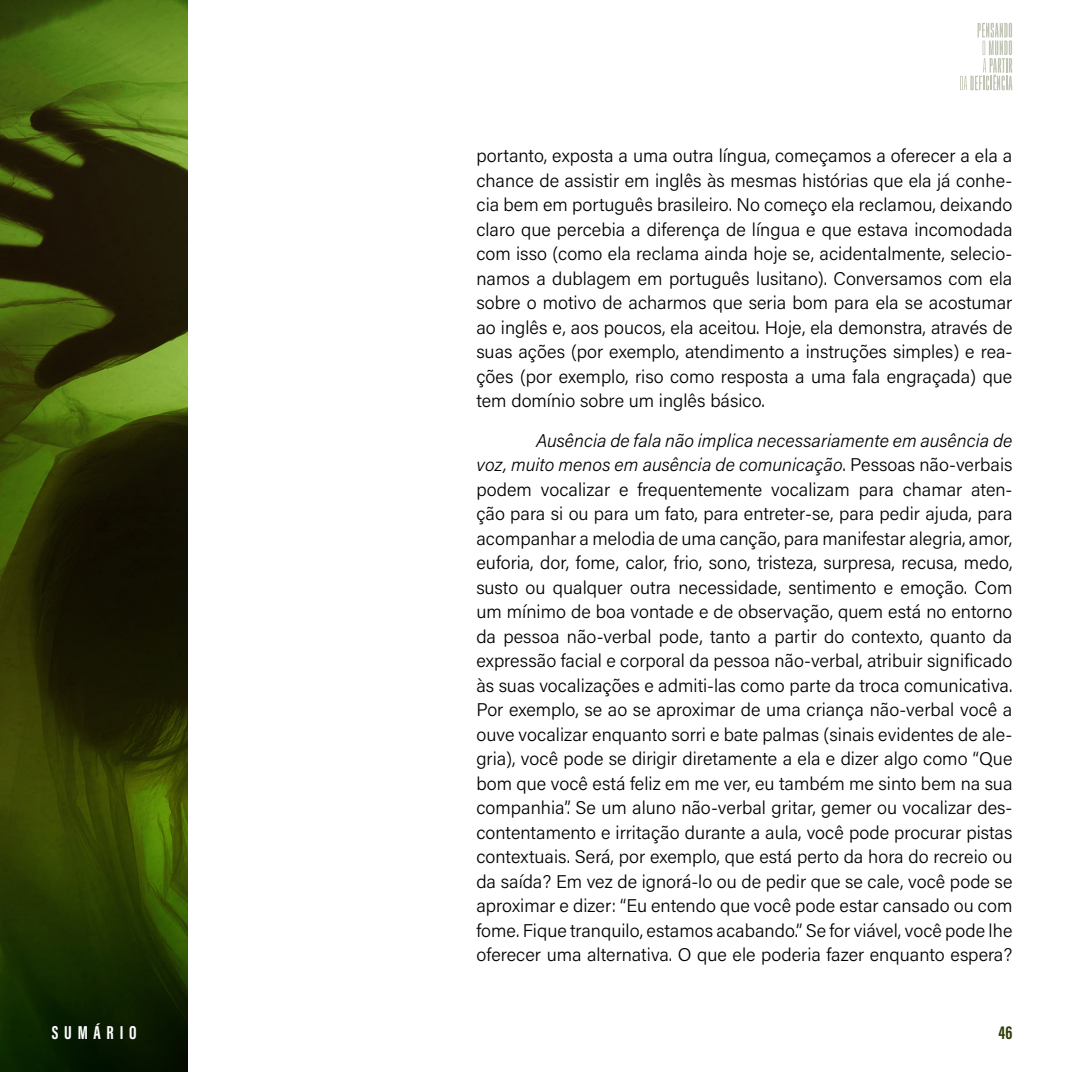
<style>
.page{position:relative;width:1072px;height:1072px;background:#fff}
.page>*{position:absolute;margin:0;border:0;box-sizing:border-box;transform-origin:0 0}
.t1{font:700 19.25px "Acumin Pro Extra Cond";letter-spacing:.3em;color:#fff}
.t2{font:700 19.25px "Acumin Pro Extra Cond";color:#2d3c04}
.t3{font:300 18.38px/24.5px "Acumin Pro";color:#000;text-align:justify}
.s1{font-style:italic}
</style>
<div class="page">
<img style="left:0;top:0;width:188px;height:1071px">
<svg style="left:960px;top:23px;width:52px;height:67px"></svg>
<p class="t3" style="left:476px;top:143px;width:537px">portanto, exposta a uma outra língua, começamos a oferecer a ela a chance de assistir em inglês às mesmas histórias que ela já conhe&shy;cia bem em português brasileiro. No começo ela reclamou, deixando claro que percebia a diferença de língua e que estava incomodada com isso (como ela reclama ainda hoje se, acidentalmente, selecio&shy;namos a dublagem em português lusitano). Conversamos com ela sobre o motivo de acharmos que seria bom para ela se acostumar ao inglês e, aos poucos, ela aceitou. Hoje, ela demonstra, através de suas ações (por exemplo, atendimento a instruções simples) e rea&shy;ções (por exemplo, riso como resposta a uma fala engraçada) que tem domínio sobre um inglês básico.</p>
<p class="t3" style="left:476px;top:427px;width:537px;text-indent:60px"><span class="s1">Ausência de fala não implica necessariamente em ausência de voz, muito menos em ausência de comunicação</span>. Pessoas não-verbais podem vocalizar e frequentemente vocalizam para chamar aten&shy;ção para si ou para um fato, para entreter-se, para pedir ajuda, para acompanhar a melodia de uma canção, para manifestar alegria, amor, euforia, dor, fome, calor, frio, sono, tristeza, surpresa, recusa, medo, susto ou qualquer outra necessidade, sentimento e emoção. Com um mínimo de boa vontade e de observação, quem está no entorno da pessoa não-verbal pode, tanto a partir do contexto, quanto da expressão facial e corporal da pessoa não-verbal, atribuir significado às suas vocalizações e admiti-las como parte da troca comunicativa.<br>Por exemplo, se ao se aproximar de uma criança não-verbal você a ouve vocalizar enquanto sorri e bate palmas (sinais evidentes de ale&shy;gria), você pode se dirigir diretamente a ela e dizer algo como “Que bom que você está feliz em me ver, eu também me sinto bem na sua companhia”. Se um aluno não-verbal gritar, gemer ou vocalizar des&shy;contentamento e irritação durante a aula, você pode procurar pistas contextuais. Será, por exemplo, que está perto da hora do recreio ou da saída? Em vez de ignorá-lo ou de pedir que se cale, você pode se aproximar e dizer: “Eu entendo que você pode estar cansado ou com fome. Fique tranquilo, estamos acabando.” Se for viável, você pode lhe oferecer uma alternativa. O que ele poderia fazer enquanto espera?</p>
<p class="t1" style="left:52px;top:1020px;width:86px">SUMÁRIO</p>
<p class="t2" style="left:998px;top:1020px;width:15px">46</p>
</div>
